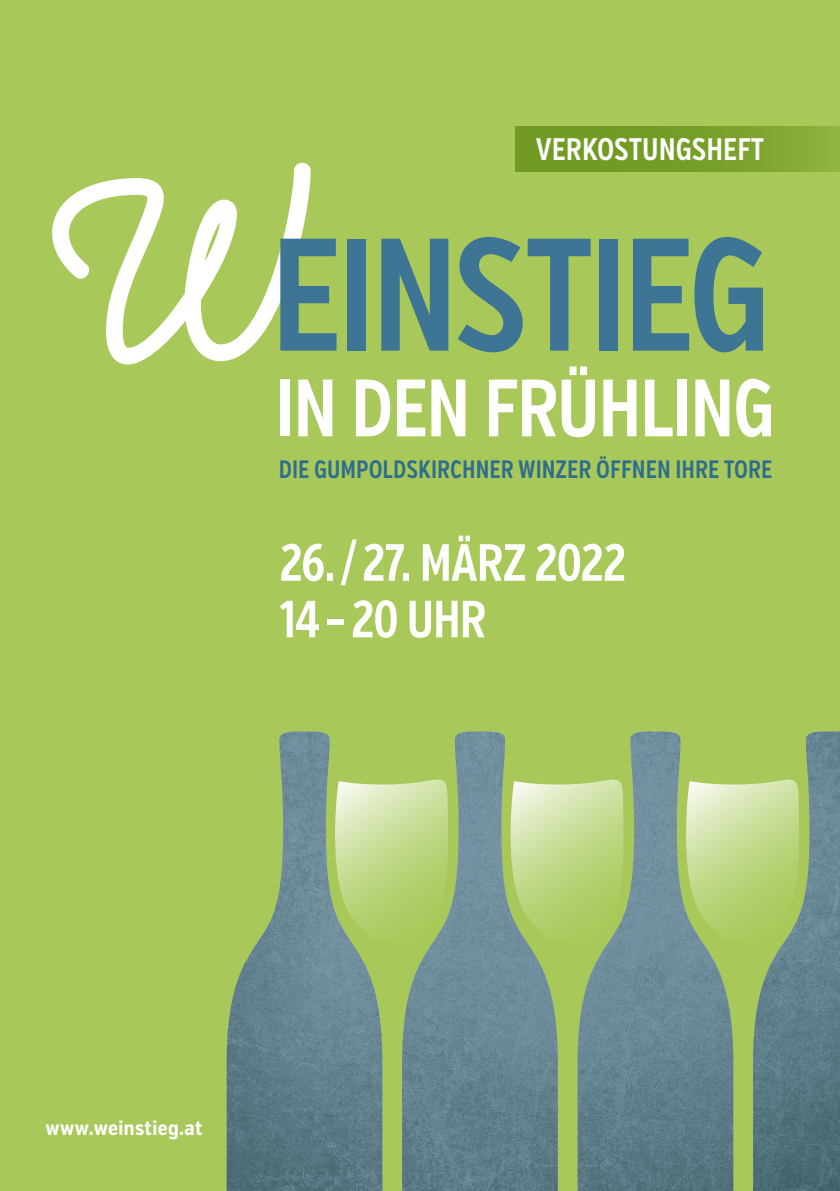
<style>
.page{position:relative;width:840px;height:1191px;background:#fff}
.page>*{position:absolute;margin:0;border:0;box-sizing:border-box;transform-origin:0 0}
.t1{font:600 160px "Verb Comp";letter-spacing:-.03em;color:#3e7594}
.t2{font:600 81px "Verb Comp";letter-spacing:-.025em;color:#fff}
.t3{font:600 52.2px/56.6px "Verb Comp";letter-spacing:-.025em;color:#fff}
.t4{font:600 31.2px "Verb Comp";color:#fff}
.t5{font:600 25.2px "Verb Comp";color:#2f6d8d}
.t6{font:700 20px "Verb Ex Cond";letter-spacing:.02em;color:#fff}
</style>
<div class="page">
<div style="left:0;top:0;width:839px;height:1191px;background:#a8c959"></div>
<div style="left:515px;top:126px;width:324px;height:45px;background:linear-gradient(to right,#6b951d,#87ad38)"></div>
<svg style="left:52px;top:163px;width:258px;height:201px"></svg>
<svg style="left:382px;top:783px;width:20px;height:149px"></svg>
<svg style="left:557px;top:784px;width:20px;height:149px"></svg>
<svg style="left:733px;top:784px;width:19px;height:148px;background:#c2d98c"></svg>
<img style="left:226px;top:731px;width:156px;height:460px">
<img style="left:402px;top:731px;width:155px;height:460px">
<img style="left:577px;top:731px;width:156px;height:460px">
<img style="left:752px;top:731px;width:87px;height:460px">
<p class="t4" style="left:535px;top:131px;width:230px">VERKOSTUNGSHEFT</p>
<h1 class="t1" style="left:270px;top:202px;width:502px">EINSTIEG</h1>
<h2 class="t2" style="left:275px;top:361px;width:501px">IN DEN FRÜHLING</h2>
<p class="t5" style="left:278px;top:454px;width:495px">DIE GUMPOLDSKIRCHNER WINZER ÖFFNEN IHRE TORE</p>
<h3 class="t3" style="left:279px;top:536px;width:348px">26./27. MÄRZ 2022<br>14–20 UHR</h3>
<p class="t6" style="left:45px;top:1116px;width:158px">www.weinstieg.at</p>
</div>
